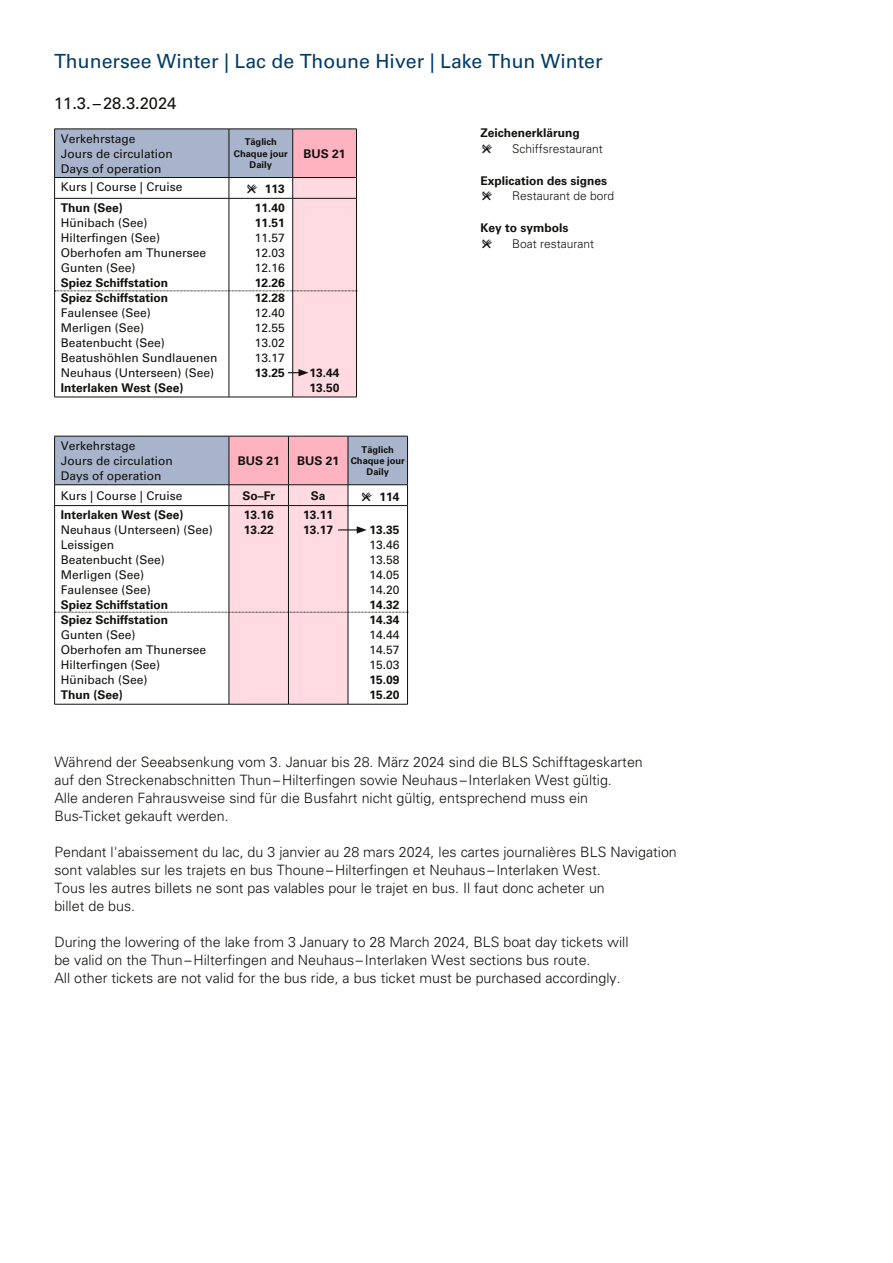
<style>
.page{position:relative;width:893px;height:1263px;background:#fff}
.page>*{position:absolute;margin:0;border:0;box-sizing:border-box;transform-origin:0 0}
.Subheadline{font:19.5px "Univers LT Std";color:#003b68}
.Register{font:16.5px "Univers LT Std";color:#11110f}
.Beschrieb{font:300 14.25px/18px "Univers LT Std";color:#11110f}
.Tabelle_Texte_Zeiten_Roman{font:12px "Univers LT Std";color:#11110f}
.Tabelle_Texte_Zeiten_Bold{font:700 12px "Univers LT Std";color:#11110f}
.Verkehrstage_Roman{font:12px "Univers LT Std";color:#11110f}
.Fliesstext{font:700 12px "Univers LT Std";color:#11110f}
.Fliesstext-2{font:300 12px "Univers LT Std";color:#11110f}
.Tabelle_Texte_Zeiten_Roman-2{font:700 12px "Univers LT Std";color:#11110f}
.Verkehrstage_Bold{font:700 12px "Univers LT Std";color:#11110f}
.Fliesstext-3{font:12px "SBB Picto Normal";color:#11110f}
.Verkehrstage_Bold-2{font:700 9.3px "Univers LT Std";color:#11110f}
.s1{font-family:"SBB Picto Normal";font-weight:400}
</style>
<div class="page">
<hr style="left:54px;top:397px;width:175px;height:1px;background:#11110f">
<hr style="left:229px;top:397px;width:64px;height:1px;background:#11110f">
<hr style="left:293px;top:397px;width:64px;height:1px;background:#11110f">
<svg style="left:54px;top:129px;width:303px;height:268px"></svg>
<hr style="left:54px;top:704px;width:175px;height:1px;background:#11110f">
<hr style="left:229px;top:704px;width:59px;height:1px;background:#11110f">
<hr style="left:288px;top:704px;width:60px;height:1px;background:#11110f">
<hr style="left:348px;top:704px;width:60px;height:1px;background:#11110f">
<svg style="left:54px;top:436px;width:354px;height:268px"></svg>
<p class="Subheadline" style="left:54px;top:50px;width:550px">Thunersee Winter | Lac de Thoune Hiver | Lake Thun Winter</p>
<p class="Register" style="left:54px;top:93px;width:124px">11.3. –28.3.2024</p>
<p class="Verkehrstage_Roman" style="left:61px;top:131px;width:76px">Verkehrstage</p>
<p class="Verkehrstage_Roman" style="left:61px;top:146px;width:114px">Jours de circulation</p>
<p class="Verkehrstage_Roman" style="left:61px;top:161px;width:102px">Days of operation</p>
<p class="Verkehrstage_Bold-2" style="left:245px;top:137px;width:34px">Täglich</p>
<p class="Verkehrstage_Bold-2" style="left:234px;top:148px;width:56px">Chaque jour</p>
<p class="Verkehrstage_Bold-2" style="left:250px;top:159px;width:24px">Daily</p>
<p class="Verkehrstage_Bold" style="left:304px;top:146px;width:44px">BUS 21</p>
<p class="Tabelle_Texte_Zeiten_Roman" style="left:61px;top:180px;width:123px">Kurs | Course | Cruise</p>
<p class="Tabelle_Texte_Zeiten_Roman-2" style="left:245px;top:182px;width:41px"><span class="s1">q</span> 113</p>
<p class="Tabelle_Texte_Zeiten_Bold" style="left:61px;top:201px;width:64px">Thun (See)</p>
<p class="Tabelle_Texte_Zeiten_Roman" style="left:61px;top:216px;width:88px">Hünibach (See)</p>
<p class="Tabelle_Texte_Zeiten_Roman" style="left:61px;top:231px;width:101px">Hilterfingen (See)</p>
<p class="Tabelle_Texte_Zeiten_Roman" style="left:61px;top:246px;width:147px">Oberhofen am Thunersee</p>
<p class="Tabelle_Texte_Zeiten_Roman" style="left:61px;top:261px;width:76px">Gunten (See)</p>
<p class="Tabelle_Texte_Zeiten_Bold" style="left:61px;top:276px;width:109px">Spiez Schiffstation</p>
<p class="Tabelle_Texte_Zeiten_Bold" style="left:61px;top:291px;width:109px">Spiez Schiffstation</p>
<p class="Tabelle_Texte_Zeiten_Roman" style="left:61px;top:306px;width:92px">Faulensee (See)</p>
<p class="Tabelle_Texte_Zeiten_Roman" style="left:61px;top:321px;width:85px">Merligen (See)</p>
<p class="Tabelle_Texte_Zeiten_Roman" style="left:61px;top:336px;width:106px">Beatenbucht (See)</p>
<p class="Tabelle_Texte_Zeiten_Roman" style="left:61px;top:351px;width:158px">Beatushöhlen Sundlauenen</p>
<p class="Tabelle_Texte_Zeiten_Roman" style="left:61px;top:366px;width:155px">Neuhaus (Unterseen) (See)</p>
<p class="Tabelle_Texte_Zeiten_Bold" style="left:61px;top:381px;width:124px">Interlaken West (See)</p>
<p class="Tabelle_Texte_Zeiten_Bold" style="left:255px;top:201px;width:32px">11.40</p>
<p class="Tabelle_Texte_Zeiten_Roman-2" style="left:255px;top:216px;width:32px">11.51</p>
<p class="Tabelle_Texte_Zeiten_Roman" style="left:255px;top:231px;width:32px">11.57</p>
<p class="Tabelle_Texte_Zeiten_Roman" style="left:255px;top:246px;width:32px">12.03</p>
<p class="Tabelle_Texte_Zeiten_Roman" style="left:255px;top:261px;width:32px">12.16</p>
<p class="Tabelle_Texte_Zeiten_Bold" style="left:255px;top:276px;width:32px">12.26</p>
<p class="Tabelle_Texte_Zeiten_Bold" style="left:255px;top:291px;width:32px">12.28</p>
<p class="Tabelle_Texte_Zeiten_Roman" style="left:255px;top:306px;width:32px">12.40</p>
<p class="Tabelle_Texte_Zeiten_Roman" style="left:255px;top:321px;width:32px">12.55</p>
<p class="Tabelle_Texte_Zeiten_Roman" style="left:255px;top:336px;width:32px">13.02</p>
<p class="Tabelle_Texte_Zeiten_Roman" style="left:255px;top:351px;width:32px">13.17</p>
<p class="Tabelle_Texte_Zeiten_Roman-2" style="left:255px;top:366px;width:32px">13.25</p>
<p class="Tabelle_Texte_Zeiten_Bold" style="left:310px;top:366px;width:32px">13.44</p>
<p class="Tabelle_Texte_Zeiten_Bold" style="left:310px;top:381px;width:32px">13.50</p>
<p class="Verkehrstage_Roman" style="left:61px;top:438px;width:76px">Verkehrstage</p>
<p class="Verkehrstage_Roman" style="left:61px;top:453px;width:114px">Jours de circulation</p>
<p class="Verkehrstage_Roman" style="left:61px;top:468px;width:102px">Days of operation</p>
<p class="Verkehrstage_Bold" style="left:238px;top:453px;width:44px">BUS 21</p>
<p class="Verkehrstage_Bold" style="left:297px;top:453px;width:44px">BUS 21</p>
<p class="Verkehrstage_Bold-2" style="left:362px;top:444px;width:34px">Täglich</p>
<p class="Verkehrstage_Bold-2" style="left:351px;top:455px;width:56px">Chaque jour</p>
<p class="Verkehrstage_Bold-2" style="left:367px;top:466px;width:24px">Daily</p>
<p class="Tabelle_Texte_Zeiten_Roman" style="left:61px;top:488px;width:123px">Kurs | Course | Cruise</p>
<p class="Tabelle_Texte_Zeiten_Roman-2" style="left:242px;top:488px;width:34px">So–Fr</p>
<p class="Tabelle_Texte_Zeiten_Roman-2" style="left:311px;top:488px;width:16px">Sa</p>
<p class="Tabelle_Texte_Zeiten_Roman-2" style="left:360px;top:489px;width:41px"><span class="s1">q</span> 114</p>
<p class="Tabelle_Texte_Zeiten_Bold" style="left:61px;top:508px;width:124px">Interlaken West (See)</p>
<p class="Tabelle_Texte_Zeiten_Roman" style="left:61px;top:523px;width:153px">Neuhaus (Unterseen) (See)</p>
<p class="Tabelle_Texte_Zeiten_Roman" style="left:61px;top:538px;width:55px">Leissigen</p>
<p class="Tabelle_Texte_Zeiten_Roman" style="left:61px;top:553px;width:106px">Beatenbucht (See)</p>
<p class="Tabelle_Texte_Zeiten_Roman" style="left:61px;top:568px;width:85px">Merligen (See)</p>
<p class="Tabelle_Texte_Zeiten_Roman" style="left:61px;top:583px;width:92px">Faulensee (See)</p>
<p class="Tabelle_Texte_Zeiten_Bold" style="left:61px;top:598px;width:109px">Spiez Schiffstation</p>
<p class="Tabelle_Texte_Zeiten_Bold" style="left:61px;top:613px;width:109px">Spiez Schiffstation</p>
<p class="Tabelle_Texte_Zeiten_Roman" style="left:61px;top:628px;width:76px">Gunten (See)</p>
<p class="Tabelle_Texte_Zeiten_Roman" style="left:61px;top:643px;width:147px">Oberhofen am Thunersee</p>
<p class="Tabelle_Texte_Zeiten_Roman" style="left:61px;top:658px;width:101px">Hilterfingen (See)</p>
<p class="Tabelle_Texte_Zeiten_Roman" style="left:61px;top:673px;width:88px">Hünibach (See)</p>
<p class="Tabelle_Texte_Zeiten_Bold" style="left:61px;top:688px;width:64px">Thun (See)</p>
<p class="Tabelle_Texte_Zeiten_Bold" style="left:244px;top:508px;width:32px">13.16</p>
<p class="Tabelle_Texte_Zeiten_Bold" style="left:244px;top:523px;width:32px">13.22</p>
<p class="Tabelle_Texte_Zeiten_Bold" style="left:303px;top:508px;width:32px">13.11</p>
<p class="Tabelle_Texte_Zeiten_Bold" style="left:303px;top:523px;width:32px">13.17</p>
<p class="Tabelle_Texte_Zeiten_Roman-2" style="left:370px;top:523px;width:32px">13.35</p>
<p class="Tabelle_Texte_Zeiten_Roman" style="left:370px;top:538px;width:32px">13.46</p>
<p class="Tabelle_Texte_Zeiten_Roman" style="left:370px;top:553px;width:32px">13.58</p>
<p class="Tabelle_Texte_Zeiten_Roman" style="left:370px;top:568px;width:32px">14.05</p>
<p class="Tabelle_Texte_Zeiten_Roman" style="left:370px;top:583px;width:32px">14.20</p>
<p class="Tabelle_Texte_Zeiten_Bold" style="left:370px;top:598px;width:32px">14.32</p>
<p class="Tabelle_Texte_Zeiten_Bold" style="left:370px;top:613px;width:32px">14.34</p>
<p class="Tabelle_Texte_Zeiten_Roman" style="left:370px;top:628px;width:32px">14.44</p>
<p class="Tabelle_Texte_Zeiten_Roman" style="left:370px;top:643px;width:32px">14.57</p>
<p class="Tabelle_Texte_Zeiten_Roman" style="left:370px;top:658px;width:32px">15.03</p>
<p class="Tabelle_Texte_Zeiten_Roman-2" style="left:370px;top:673px;width:32px">15.09</p>
<p class="Tabelle_Texte_Zeiten_Bold" style="left:370px;top:688px;width:32px">15.20</p>
<p class="Fliesstext" style="left:480px;top:126px;width:101px">Zeichenerklärung</p>
<p class="Fliesstext-3" style="left:480px;top:142px;width:15px">q</p>
<p class="Fliesstext-2" style="left:512px;top:142px;width:92px">Schiffsrestaurant</p>
<p class="Fliesstext" style="left:480px;top:173px;width:128px">Explication des signes</p>
<p class="Fliesstext-3" style="left:480px;top:189px;width:15px">q</p>
<p class="Fliesstext-2" style="left:512px;top:189px;width:104px">Restaurant de bord</p>
<p class="Fliesstext" style="left:480px;top:221px;width:90px">Key to symbols</p>
<p class="Fliesstext-3" style="left:480px;top:237px;width:15px">q</p>
<p class="Fliesstext-2" style="left:512px;top:236px;width:84px">Boat restaurant</p>
<p class="Beschrieb" style="left:54px;top:753px;width:590px">Während der Seeabsenkung vom 3. Januar bis 28. März 2024 sind die BLS Schifftageskarten auf den Streckenabschnitten Thun–Hilterfingen sowie Neuhaus –Interlaken West gültig.</p>
<p class="Beschrieb" style="left:54px;top:789px;width:535px">Alle anderen Fahrausweise sind für die Busfahrt nicht gültig, entsprechend muss ein<br>Bus-Ticket gekauft werden.</p>
<p class="Beschrieb" style="left:54px;top:843px;width:624px">Pendant l'abaissement du lac, du 3 janvier au 28 mars 2024, les cartes journalières BLS Navigation sont valables sur les trajets en bus Thoune–Hilterfingen et Neuhaus – Interlaken West.</p>
<p class="Beschrieb" style="left:54px;top:879px;width:552px">Tous les autres billets ne sont pas valables pour le trajet en bus. Il faut donc acheter un billet de bus.</p>
<p class="Beschrieb" style="left:54px;top:933px;width:576px">During the lowering of the lake from 3 January to 28 March 2024, BLS boat day tickets will be valid on the Thun–Hilterfingen and Neuhaus–Interlaken West sections bus route.</p>
<p class="Beschrieb" style="left:54px;top:969px;width:568px">All other tickets are not valid for the bus ride, a bus ticket must be purchased accordingly.</p>
</div>
